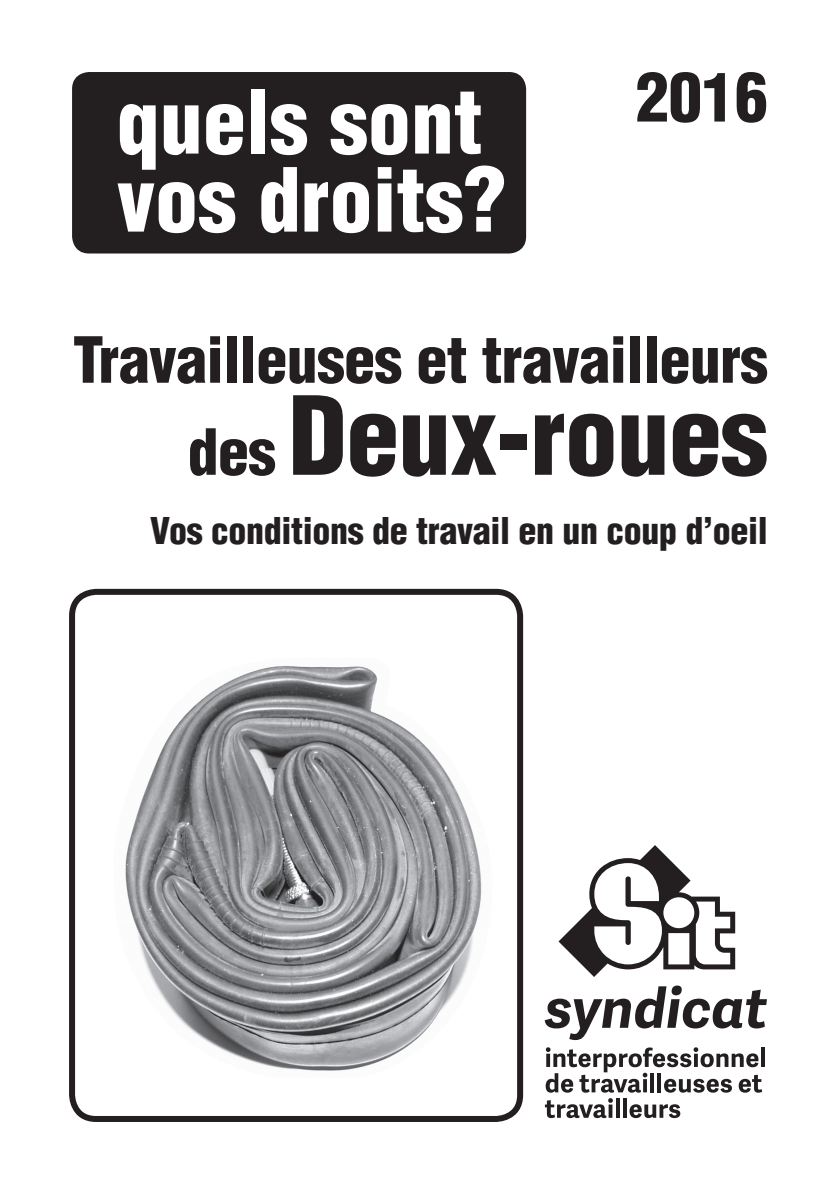
<style>
.page{position:relative;width:840px;height:1191px;background:#fff}
.page>*{position:absolute;margin:0;border:0;box-sizing:border-box;transform-origin:0 0}
.t1{font:900 condensed 106px "Helvetica";letter-spacing:-.01em;color:#231f20}
.t2{font:900 condensed 86px/78px "Helvetica";color:#fff}
.t3{font:900 condensed 66px "Helvetica";color:#231f20}
.t4{font:900 condensed 62px "Helvetica";letter-spacing:-.01em;color:#231f20}
.t5{font:900 condensed 36px "Helvetica";letter-spacing:-.01em;color:#231f20}
.s1{font-size:62px}
</style>
<div class="page">
<div style="left:72px;top:72px;width:454px;height:181px;background:#231f20;border-radius:17px"></div>
<svg style="left:558px;top:845px;width:176px;height:132px"></svg>
<hr style="left:760px;top:1047px;width:4px;height:20px;background:#231f20">
<svg style="left:545px;top:1047px;width:216px;height:45px"></svg>
<svg style="left:544px;top:1098px;width:68px;height:20px"></svg>
<svg style="left:616px;top:1098px;width:3px;height:19px"></svg>
<svg style="left:623px;top:1098px;width:3px;height:19px"></svg>
<svg style="left:629px;top:1104px;width:51px;height:14px"></svg>
<svg style="left:544px;top:985px;width:222px;height:55px"></svg>
<div style="left:69px;top:589px;width:454px;height:533px;border:6px solid #231f20;border-radius:24px"></div>
<img style="left:125px;top:665px;width:357px;height:406px">
<h2 class="t2" style="left:117px;top:82px;width:391px">quels sont vos droits?</h2>
<h3 class="t3" style="left:635px;top:56px;width:133px">2016</h3>
<h3 class="t4" style="left:73px;top:321px;width:696px">Travailleuses et travailleurs</h3>
<h1 class="t1" style="left:187px;top:369px;width:581px"><span class="s1">des</span> Deux-roues</h1>
<p class="t5" style="left:150px;top:508px;width:619px">Vos conditions de travail en un coup d’oeil</p>
</div>
